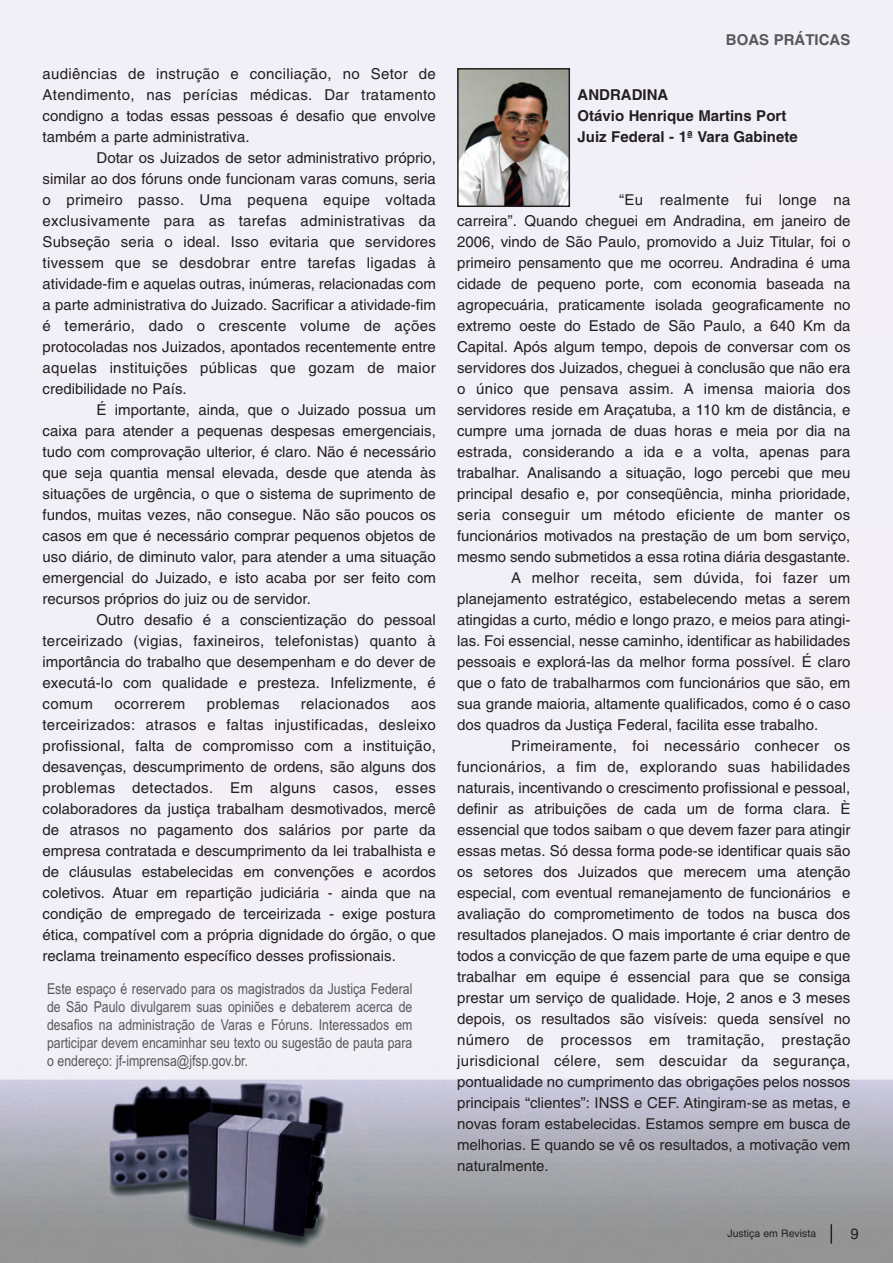
<style>
.page{position:relative;width:893px;height:1263px;background:#fff}
.page>*{position:absolute;margin:0;border:0;box-sizing:border-box;transform-origin:0 0}
.t1{font:15px/21px "Helvetica";color:#231f20;text-align:justify}
.t2{font:15px "Helvetica";letter-spacing:.02em;color:#231f20}
.t3{font:15px/18px "Arial Narrow";color:#57585a;text-align:justify}
.t4{font:700 15px/21px "Helvetica";color:#231f20}
.t5{font:700 15px "Helvetica";color:#57585a}
.t6{font:10.5px "Helvetica";color:#231f20}
</style>
<div class="page">
<img style="left:0;top:0;width:893px;height:1263px">
<svg style="left:831px;top:1224px;width:1px;height:20px"></svg>
<img style="left:460px;top:71px;width:107px;height:133px">
<div style="left:457px;top:68px;width:113px;height:139px;border:2px solid #231f20"></div>
<p class="t1" style="left:43px;top:65px;width:395px">audiências de instrução e conciliação, no Setor de Atendimento, nas perícias médicas. Dar tratamento condigno a todas essas pessoas é desafio que envolve também a parte administrativa.</p>
<p class="t1" style="left:43px;top:149px;width:395px;text-indent:54px">Dotar os Juizados de setor administrativo próprio, similar ao dos fóruns onde funcionam varas comuns, seria o primeiro passo. Uma pequena equipe voltada exclusivamente para as tarefas administrativas da Subseção seria o ideal. Isso evitaria que servidores tivessem que se desdobrar entre tarefas ligadas à atividade-fim e aquelas outras, inúmeras, relacionadas com a parte administrativa do Juizado. Sacrificar a atividade-fim é temerário, dado o crescente volume de ações protocoladas nos Juizados, apontados recentemente entre aquelas instituições públicas que gozam de maior credibilidade no País.</p>
<p class="t1" style="left:43px;top:401px;width:395px;text-indent:54px">É importante, ainda, que o Juizado possua um caixa para atender a pequenas despesas emergenciais, tudo com comprovação ulterior, é claro. Não é necessário que seja quantia mensal elevada, desde que atenda às situações de urgência, o que o sistema de suprimento de fundos, muitas vezes, não consegue. Não são poucos os casos em que é necessário comprar pequenos objetos de uso diário, de diminuto valor, para atender a uma situação emergencial do Juizado, e isto acaba por ser feito com recursos próprios do juiz ou de servidor.</p>
<p class="t1" style="left:43px;top:611px;width:395px;text-indent:54px">Outro desafio é a conscientização do pessoal terceirizado (vigias, faxineiros, telefonistas) quanto à importância do trabalho que desempenham e do dever de executá-lo com qualidade e presteza. Infelizmente, é comum</p>
<p class="t2" style="left:114px;top:698px;width:72px">ocorrerem</p>
<p class="t2" style="left:207px;top:698px;width:74px">problemas</p>
<p class="t2" style="left:301px;top:698px;width:90px">relacionados</p>
<p class="t1" style="left:43px;top:695px;width:395px;text-indent:368px">aos terceirizados: atrasos e faltas injustificadas, desleixo profissional, falta de compromisso com a instituição, desavenças, descumprimento de ordens, são alguns dos problemas detectados. Em alguns casos, esses colaboradores da justiça trabalham desmotivados, mercê de atrasos no pagamento dos salários por parte da empresa contratada e descumprimento da lei trabalhista e de cláusulas estabelecidas em convenções e acordos coletivos. Atuar em repartição judiciária - ainda que na condição de empregado de terceirizada - exige postura ética, compatível com a própria dignidade do órgão, o que reclama treinamento específico desses profissionais.</p>
<p class="t3" style="left:47px;top:980px;width:367px">Este espaço é reservado para os magistrados da Justiça Federal de São Paulo divulgarem suas opiniões e debaterem acerca de desafios na administração de Varas e Fóruns. Interessados em participar devem encaminhar seu texto ou sugestão de pauta para o endereço: jf-imprensa@jfsp.gov.br.</p>
<p class="t5" style="left:726px;top:33px;width:126px">BOAS PRÁTICAS</p>
<p class="t4" style="left:578px;top:85px;width:222px">ANDRADINA<br>Otávio Henrique Martins Port<br>Juiz Federal - 1ª Vara Gabinete</p>
<p class="t2" style="left:619px;top:194px;width:233px">“Eu realmente fui longe na</p>
<p class="t1" style="left:457px;top:212px;width:395px">carreira”. Quando cheguei em Andradina, em janeiro de</p>
<p class="t1" style="left:457px;top:233px;width:395px">2006, vindo de São Paulo, promovido a Juiz Titular, foi o</p>
<p class="t1" style="left:457px;top:254px;width:395px">primeiro pensamento que me ocorreu. Andradina é uma</p>
<p class="t1" style="left:457px;top:275px;width:395px">cidade de pequeno porte, com economia baseada na</p>
<p class="t1" style="left:457px;top:296px;width:395px">agropecuária, praticamente isolada geograficamente no</p>
<p class="t1" style="left:457px;top:317px;width:395px">extremo oeste do Estado de São Paulo, a 640 Km da</p>
<p class="t1" style="left:457px;top:338px;width:395px">Capital. Após algum tempo, depois de conversar com os</p>
<p class="t1" style="left:457px;top:359px;width:395px">servidores dos Juizados, cheguei à conclusão que não era</p>
<p class="t2" style="left:457px;top:383px;width:395px">o único que pensava assim. A imensa maioria dos</p>
<p class="t1" style="left:457px;top:401px;width:395px">servidores reside em Araçatuba, a 110 km de distância, e</p>
<p class="t1" style="left:457px;top:422px;width:395px">cumpre uma jornada de duas horas e meia por dia na</p>
<p class="t1" style="left:457px;top:443px;width:395px">estrada, considerando a ida e a volta, apenas para</p>
<p class="t1" style="left:457px;top:464px;width:395px">trabalhar. Analisando a situação, logo percebi que meu</p>
<p class="t1" style="left:457px;top:485px;width:395px">principal desafio e, por conseqüência, minha prioridade,</p>
<p class="t2" style="left:457px;top:509px;width:395px">seria conseguir um método eficiente de manter os</p>
<p class="t1" style="left:457px;top:527px;width:395px">funcionários motivados na prestação de um bom serviço,</p>
<p class="t1" style="left:457px;top:548px;width:395px">mesmo sendo submetidos a essa rotina diária desgastante.</p>
<p class="t2" style="left:511px;top:572px;width:341px">A melhor receita, sem dúvida, foi fazer um</p>
<p class="t1" style="left:457px;top:590px;width:395px">planejamento estratégico, estabelecendo metas a serem</p>
<p class="t1" style="left:457px;top:611px;width:395px">atingidas a curto, médio e longo prazo, e meios para atingi-</p>
<p class="t1" style="left:457px;top:632px;width:395px">las. Foi essencial, nesse caminho, identificar as habilidades</p>
<p class="t1" style="left:457px;top:653px;width:395px">pessoais e explorá-las da melhor forma possível. É claro</p>
<p class="t1" style="left:457px;top:674px;width:395px">que o fato de trabalharmos com funcionários que são, em</p>
<p class="t1" style="left:457px;top:695px;width:395px">sua grande maioria, altamente qualificados, como é o caso</p>
<p class="t1" style="left:457px;top:716px;width:363px">dos quadros da Justiça Federal, facilita esse trabalho.</p>
<p class="t2" style="left:511px;top:740px;width:341px">Primeiramente, foi necessário conhecer os</p>
<p class="t2" style="left:457px;top:761px;width:395px">funcionários, a fim de, explorando suas habilidades</p>
<p class="t1" style="left:457px;top:779px;width:395px">naturais, incentivando o crescimento profissional e pessoal,</p>
<p class="t1" style="left:457px;top:800px;width:395px">definir as atribuições de cada um de forma clara. È</p>
<p class="t1" style="left:457px;top:821px;width:395px">essencial que todos saibam o que devem fazer para atingir</p>
<p class="t1" style="left:457px;top:842px;width:395px">essas metas. Só dessa forma pode-se identificar quais são</p>
<p class="t1" style="left:457px;top:863px;width:395px">os setores dos Juizados que merecem uma atenção</p>
<p class="t1" style="left:457px;top:884px;width:395px">especial, com eventual remanejamento de funcionários e</p>
<p class="t1" style="left:457px;top:905px;width:395px">avaliação do comprometimento de todos na busca dos</p>
<p class="t1" style="left:457px;top:926px;width:395px">resultados planejados. O mais importante é criar dentro de</p>
<p class="t1" style="left:457px;top:947px;width:395px">todos a convicção de que fazem parte de uma equipe e que</p>
<p class="t1" style="left:457px;top:968px;width:395px">trabalhar em equipe é essencial para que se consiga</p>
<p class="t1" style="left:457px;top:989px;width:395px">prestar um serviço de qualidade. Hoje, 2 anos e 3 meses</p>
<p class="t1" style="left:457px;top:1010px;width:395px">depois, os resultados são visíveis: queda sensível no</p>
<p class="t2" style="left:457px;top:1034px;width:395px">número de processos em tramitação, prestação</p>
<p class="t2" style="left:457px;top:1055px;width:395px">jurisdicional célere, sem descuidar da segurança,</p>
<p class="t1" style="left:457px;top:1073px;width:395px">pontualidade no cumprimento das obrigações pelos nossos</p>
<p class="t1" style="left:457px;top:1094px;width:395px">principais “clientes”: INSS e CEF. Atingiram-se as metas, e</p>
<p class="t1" style="left:457px;top:1115px;width:395px">novas foram estabelecidas. Estamos sempre em busca de</p>
<p class="t1" style="left:457px;top:1136px;width:395px">melhorias. E quando se vê os resultados, a motivação vem</p>
<p class="t1" style="left:457px;top:1157px;width:93px">naturalmente.</p>
<p class="t6" style="left:727px;top:1229px;width:90px">Justiça em Revista</p>
<p class="t1" style="left:850px;top:1225px;width:10px">9</p>
</div>
